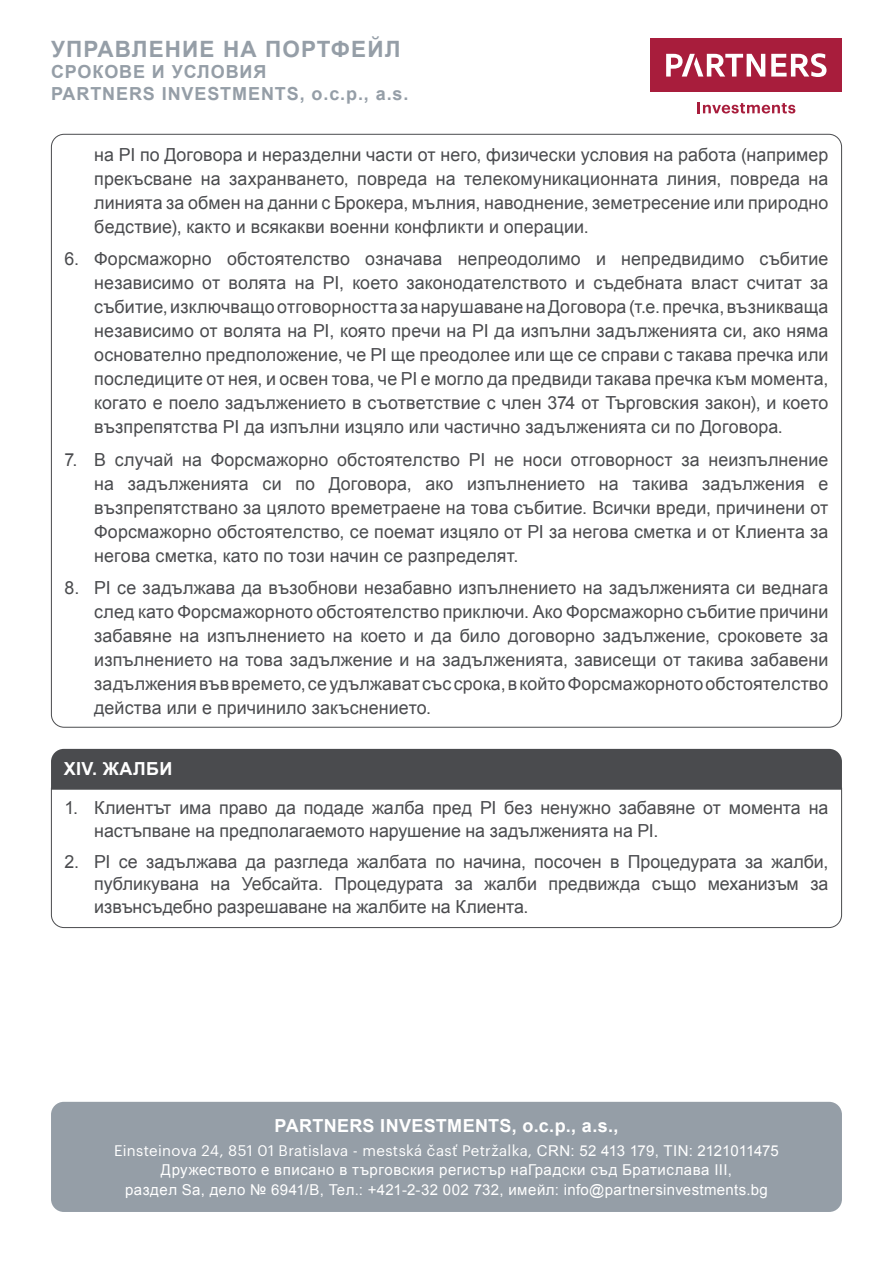
<style>
.page{position:relative;width:893px;height:1263px;background:#fff}
.page>*{position:absolute;margin:0;border:0;box-sizing:border-box;transform-origin:0 0}
.t1{font:700 22.5px "Arial";letter-spacing:.05em;color:#959ea7}
.t2{font:18px/24px "Arial";letter-spacing:.005em;color:#4a4b4e;text-align:justify}
.t3{font:700 18px/21.6px "Arial";letter-spacing:.05em;color:#959ea7}
.t4{font:700 18px "Arial";letter-spacing:.02em;color:#fff}
.t5{font:15px/19.5px "Arial";letter-spacing:.035em;color:#fff;text-align:center}
.t6{font:15px "Graphik";letter-spacing:.02em;color:#fff}
.s1{font-family:"Arial"}
</style>
<div class="page">
<div style="left:651px;top:38px;width:191px;height:54px;background:#a81d3c"></div>
<svg style="left:771px;top:53px;width:55px;height:24px"></svg>
<svg style="left:666px;top:54px;width:99px;height:23px"></svg>
<svg style="left:698px;top:102px;width:97px;height:11px"></svg>
<div style="left:51px;top:1102px;width:791px;height:110px;background:#959ea7;border-radius:13px"></div>
<div style="left:51px;top:749px;width:791px;height:38px;background:#4a4b4e"></div>
<svg style="left:51px;top:787px;width:791px;height:141px"></svg>
<p class="t1" style="left:51px;top:34px;width:351px">УПРАВЛЕНИЕ НА ПОРТФЕЙЛ</p>
<p class="t3" style="left:51px;top:62px;width:359px">СРОКОВЕ И УСЛОВИЯ<br>PARTNERS INVESTMENTS, o.c.p., a.s.</p>
<p class="t2" style="left:94px;top:142px;width:736px">на PI по Договора и неразделни части от него, физически условия на работа (например прекъсване на захранването, повреда на телекомуникационната линия, повреда на линията за обмен на данни с Брокера, мълния, наводнение, земетресение или природно бедствие), както и всякакви военни конфликти и операции.</p>
<p class="t2" style="left:94px;top:247px;width:736px;text-indent:-30px">6. Форсмажорно обстоятелство означава непреодолимо и непредвидимо събитие независимо от волята на PI, което законодателството и съдебната власт считат за събитие, изключващо отговорността за нарушаване на Договора (т.е. пречка, възникваща независимо от волята на PI, която пречи на PI да изпълни задълженията си, ако няма основателно предположение, че PI ще преодолее или ще се справи с такава пречка или последиците от нея, и освен това, че PI е могло да предвиди такава пречка към момента, когато е поело задължението в съответствие с член 374 от Търговския закон), и което възпрепятства PI да изпълни изцяло или частично задълженията си по Договора.</p>
<p class="t2" style="left:94px;top:447px;width:736px;text-indent:-30px">7. В случай на Форсмажорно обстоятелство PI не носи отговорност за неизпълнение на задълженията си по Договора, ако изпълнението на такива задължения е възпрепятствано за цялото времетраене на това събитие. Всички вреди, причинени от Форсмажорно обстоятелство, се поемат изцяло от PI за негова сметка и от Клиента за негова сметка, като по този начин се разпределят.</p>
<p class="t2" style="left:94px;top:576px;width:736px;text-indent:-30px">8. PI се задължава да възобнови незабавно изпълнението на задълженията си веднага след като Форсмажорното обстоятелство приключи. Ако Форсмажорно събитие причини забавяне на изпълнението на което и да било договорно задължение, сроковете за изпълнението на това задължение и на задълженията, зависещи от такива забавени задължения във времето, се удължават със срока, в който Форсмажорното обстоятелство действа или е причинило закъснението.</p>
<p class="t4" style="left:64px;top:756px;width:110px">XIV. ЖАЛБИ</p>
<p class="t2" style="left:94px;top:797px;width:736px;line-height:22.5px;text-indent:-30px">1. Клиентът има право да подаде жалба пред PI без ненужно забавяне от момента на настъпване на предполагаемото нарушение на задълженията на PI.</p>
<p class="t2" style="left:94px;top:850px;width:736px;line-height:22.5px;text-indent:-30px">2. PI се задължава да разгледа жалбата по начина, посочен в Процедурата за жалби, публикувана на Уебсайта. Процедурата за жалби предвижда също механизъм за извънсъдебно разрешаване на жалбите на Клиента.</p>
<p class="t4" style="left:275px;top:1114px;width:345px">PARTNERS INVESTMENTS, o.c.p., a.s.,</p>
<p class="t6" style="left:114px;top:1139px;width:666px">Einsteinova 24, 851 01 Bratislava - mestská časť Petržalka, <span class="s1">CRN: 52 413 179, TIN: 2121011475</span></p>
<p class="t5" style="left:125px;top:1160px;width:644px">Дружеството е вписано в търговския регистър наГрадски съд Братислава III,<br>раздел Sa, дело № 6941/B, Тел.: +421-2-32 002 732, имейл: info@partnersinvestments.bg</p>
</div>
